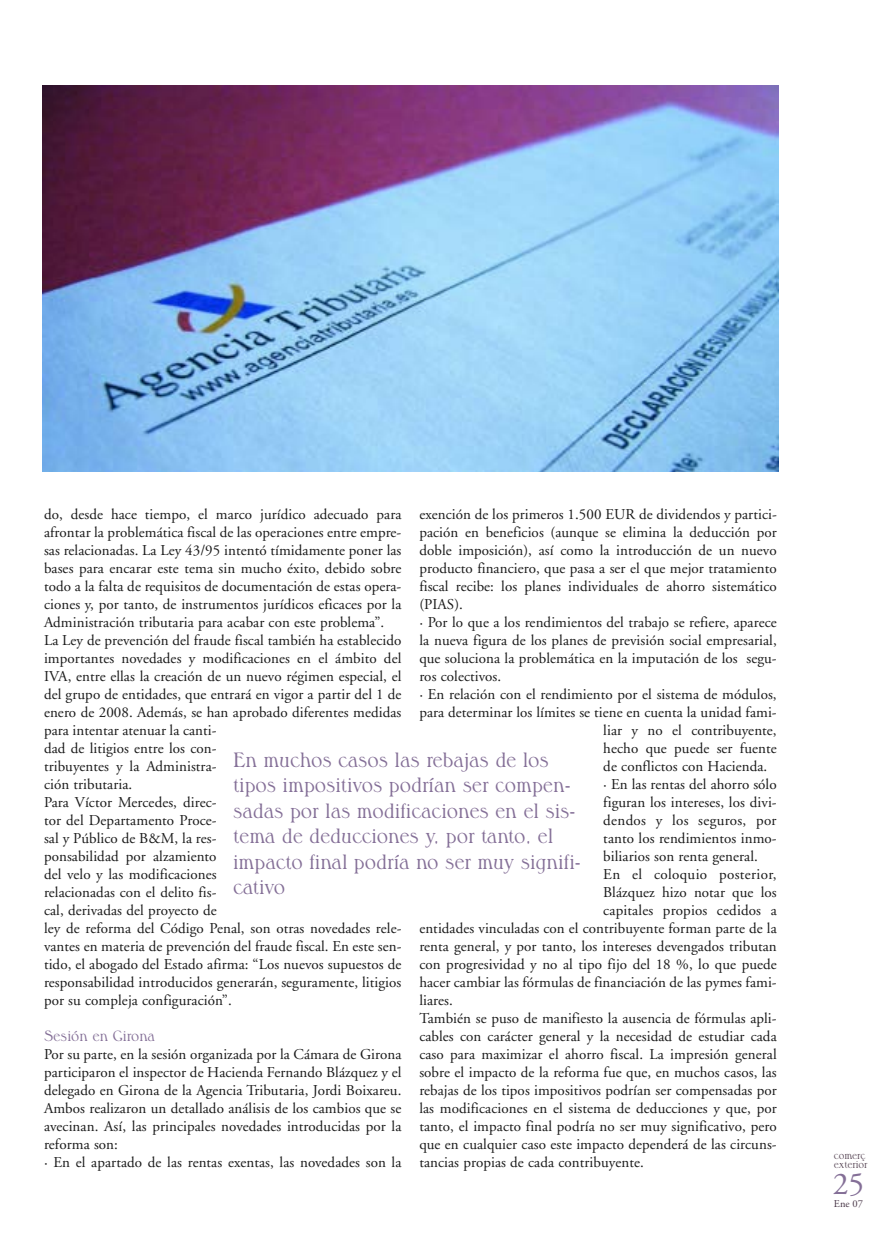
<style>
.page{position:relative;width:893px;height:1234px;background:#fff}
.page>*{position:absolute;margin:0;border:0;box-sizing:border-box;transform-origin:0 0}
.t1{font:31.65px "Adobe Garamond";color:#846f97}
.t2{font:21px/25.5px "Cg Musketeer";color:#846f97}
.t3{font:15px/18px "Adobe Garamond";letter-spacing:.005em;color:#1a1a1a}
.t4{font:15px "Adobe Garamond";letter-spacing:.025em;color:#1a1a1a}
.t5{font:15px "Cg Musketeer";letter-spacing:.005em;color:#846f97}
.t6{font:10.5px/9px "Cg Musketeer";color:#5a4958}
.t7{font:10.5px "Adobe Garamond";color:#473546}
</style>
<div class="page">
<img style="left:43px;top:86px;width:735px;height:386px">
<p class="t3" style="left:44px;top:506px;width:359px">do, desde hace tiempo, el marco jurídico adecuado para afrontar la problemática fiscal de las operaciones entre empre&shy;sas relacionadas. La Ley 43/95 intentó tímidamente poner las bases para encarar este tema sin mucho éxito, debido sobre todo a la falta de requisitos de documentación de estas opera&shy;ciones y, por tanto, de instrumentos jurídicos eficaces por la Administración tributaria para acabar con este problema”.<br>La Ley de prevención del fraude fiscal también ha establecido importantes novedades y modificaciones en el ámbito del IVA, entre ellas la creación de un nuevo régimen especial, el del grupo de entidades, que entrará en vigor a partir del 1 de enero de 2008. Además, se han aprobado diferentes medidas para intentar atenuar la canti-<br>dad de litigios entre los con-<br>tribuyentes y la Administra-<br>ción tributaria.<br>Para Víctor Mercedes, direc-<br>tor del Departamento Proce-<br>sal y Público de B&amp;M, la res-<br>ponsabilidad por alzamiento<br>del velo y las modificaciones<br>relacionadas con el delito fis-<br>cal, derivadas del proyecto de<br>ley de reforma del Código Penal, son otras novedades rele&shy;vantes en materia de prevención del fraude fiscal. En este sen&shy;tido, el abogado del Estado afirma: “Los nuevos supuestos de responsabilidad introducidos generarán, seguramente, litigios por su compleja configuración”.</p>
<p class="t5" style="left:44px;top:1027px;width:113px">Sesión en Girona</p>
<p class="t3" style="left:44px;top:1046px;width:359px">Por su parte, en la sesión organizada por la Cámara de Girona participaron el inspector de Hacienda Fernando Blázquez y el delegado en Girona de la Agencia Tributaria, Jordi Boixareu.<br>Ambos realizaron un detallado análisis de los cambios que se avecinan. Así, las principales novedades introducidas por la reforma son:<br>· En el apartado de las rentas exentas, las novedades son la</p>
<p class="t3" style="left:419px;top:506px;width:359px">exención de los primeros 1.500 EUR de dividendos y partici-</p>
<p class="t3" style="left:419px;top:524px;width:359px">pación en beneficios (aunque se elimina la deducción por</p>
<p class="t3" style="left:419px;top:542px;width:359px">doble imposición), así como la introducción de un nuevo</p>
<p class="t3" style="left:419px;top:560px;width:359px">producto financiero, que pasa a ser el que mejor tratamiento</p>
<p class="t3" style="left:419px;top:578px;width:359px">fiscal recibe: los planes individuales de ahorro sistemático</p>
<p class="t3" style="left:419px;top:596px;width:45px">(PIAS).</p>
<p class="t3" style="left:419px;top:614px;width:359px">· Por lo que a los rendimientos del trabajo se refiere, aparece</p>
<p class="t3" style="left:419px;top:632px;width:359px">la nueva figura de los planes de previsión social empresarial,</p>
<p class="t3" style="left:419px;top:650px;width:359px">que soluciona la problemática en la imputación de los segu-</p>
<p class="t3" style="left:419px;top:668px;width:83px">ros colectivos.</p>
<p class="t3" style="left:419px;top:686px;width:359px">· En relación con el rendimiento por el sistema de módulos,</p>
<p class="t3" style="left:419px;top:704px;width:359px">para determinar los límites se tiene en cuenta la unidad fami-</p>
<p class="t3" style="left:603px;top:722px;width:175px">liar y no el contribuyente,</p>
<p class="t3" style="left:603px;top:740px;width:175px">hecho que puede ser fuente</p>
<p class="t3" style="left:603px;top:758px;width:166px">de conflictos con Hacienda.</p>
<p class="t3" style="left:603px;top:776px;width:175px">· En las rentas del ahorro sólo</p>
<p class="t3" style="left:603px;top:794px;width:175px">figuran los intereses, los divi-</p>
<p class="t3" style="left:603px;top:812px;width:175px">dendos y los seguros, por</p>
<p class="t3" style="left:603px;top:830px;width:175px">tanto los rendimientos inmo-</p>
<p class="t3" style="left:603px;top:848px;width:156px">biliarios son renta general.</p>
<p class="t4" style="left:603px;top:868px;width:175px">En el coloquio posterior,</p>
<p class="t3" style="left:603px;top:884px;width:175px">Blázquez hizo notar que los</p>
<p class="t3" style="left:603px;top:902px;width:175px">capitales propios cedidos a</p>
<p class="t3" style="left:419px;top:920px;width:359px">entidades vinculadas con el contribuyente forman parte de la</p>
<p class="t3" style="left:419px;top:938px;width:359px">renta general, y por tanto, los intereses devengados tributan</p>
<p class="t3" style="left:419px;top:956px;width:359px">con progresividad y no al tipo fijo del 18 %, lo que puede</p>
<p class="t3" style="left:419px;top:974px;width:359px">hacer cambiar las fórmulas de financiación de las pymes fami-</p>
<p class="t3" style="left:419px;top:992px;width:35px">liares.</p>
<p class="t3" style="left:419px;top:1010px;width:359px">También se puso de manifiesto la ausencia de fórmulas apli-</p>
<p class="t3" style="left:419px;top:1028px;width:359px">cables con carácter general y la necesidad de estudiar cada</p>
<p class="t3" style="left:419px;top:1046px;width:359px">caso para maximizar el ahorro fiscal. La impresión general</p>
<p class="t3" style="left:419px;top:1064px;width:359px">sobre el impacto de la reforma fue que, en muchos casos, las</p>
<p class="t3" style="left:419px;top:1082px;width:359px">rebajas de los tipos impositivos podrían ser compensadas por</p>
<p class="t3" style="left:419px;top:1100px;width:359px">las modificaciones en el sistema de deducciones y que, por</p>
<p class="t3" style="left:419px;top:1118px;width:359px">tanto, el impacto final podría no ser muy significativo, pero</p>
<p class="t3" style="left:419px;top:1136px;width:359px">que en cualquier caso este impacto dependerá de las circuns-</p>
<p class="t3" style="left:419px;top:1154px;width:226px">tancias propias de cada contribuyente.</p>
<h2 class="t2" style="left:233px;top:746px;width:349px">En muchos casos las rebajas de los tipos impositivos podrían ser compen&shy;sadas por las modificaciones en el sis&shy;tema de deducciones y, por tanto, el impacto final podría no ser muy signifi&shy;cativo</h2>
<p class="t6" style="left:834px;top:1150px;width:35px">comerç exterior</p>
<h1 class="t1" style="left:833px;top:1170px;width:33px">25</h1>
<p class="t7" style="left:834px;top:1199px;width:31px">Ene 07</p>
</div>
